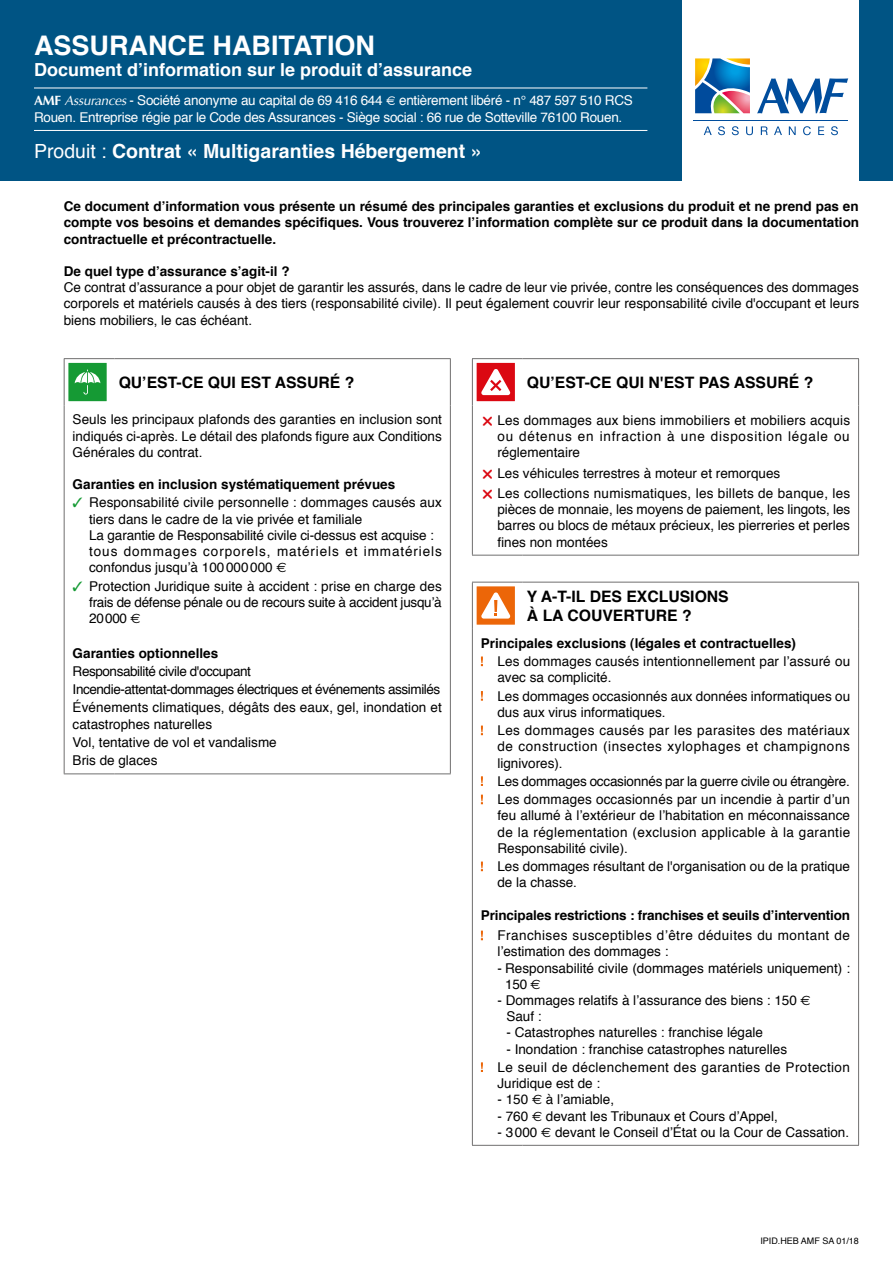
<style>
.page{position:relative;width:893px;height:1263px;background:#fff}
.page>*{position:absolute;margin:0;border:0;box-sizing:border-box;transform-origin:0 0}
.t1{font:700 27px "Helvetica";color:#fff}
.t2{font:700 19.5px "Helvetica";color:#fff}
.t3{font:700 18px "Helvetica";color:#fff}
.t4{font:700 15.75px/18.9px "Helvetica";color:#000}
.t5{font:13.5px/16.2px "Helvetica";color:#000}
.t6{font:700 13.5px/16.2px "Helvetica";color:#000;text-align:justify}
.t7{font:13.5px/16.2px "Helvetica";letter-spacing:-.02em;color:#fff}
.t8{font:13.5px/18.3px "Helvetica";letter-spacing:-.03em;color:#000}
.t9{font:13.5px/18.3px "Helvetica";letter-spacing:.03em;color:#000}
.t10{font:13.5px/16.2px "Helvetica";letter-spacing:.035em;color:#000}
.t11{font:9px "Helvetica";color:#000}
.s1{font-family:"Optima";font-weight:700}
.s2{font-family:"Optima";font-style:italic}
.s3{font-weight:400}
.s4{color:#159a34}
.s5{font-family:"Euro Sans"}
</style>
<div class="page">
<div style="left:0;top:0;width:893px;height:181px;background:#005484"></div>
<hr style="left:34px;top:88px;width:613px;height:1px;background:#fff">
<hr style="left:34px;top:130px;width:613px;height:1px;background:#fff">
<hr style="left:472px;top:358px;width:51px;height:1px;background:#706f6f">
<hr style="left:472px;top:359px;width:1px;height:46px;background:#706f6f">
<hr style="left:523px;top:358px;width:336px;height:1px;background:#706f6f">
<hr style="left:858px;top:359px;width:1px;height:46px;background:#706f6f">
<hr style="left:472px;top:405px;width:1px;height:150px;background:#706f6f">
<hr style="left:858px;top:405px;width:1px;height:150px;background:#706f6f">
<hr style="left:472px;top:555px;width:51px;height:1px;background:#706f6f">
<hr style="left:523px;top:555px;width:336px;height:1px;background:#706f6f">
<div style="left:477px;top:363px;width:38px;height:38px;background:#db0812"></div>
<svg style="left:481px;top:369px;width:30px;height:26px"></svg>
<hr style="left:472px;top:582px;width:51px;height:1px;background:#706f6f">
<hr style="left:472px;top:582px;width:1px;height:47px;background:#706f6f">
<hr style="left:523px;top:582px;width:336px;height:1px;background:#706f6f">
<hr style="left:858px;top:582px;width:1px;height:47px;background:#706f6f">
<hr style="left:472px;top:629px;width:1px;height:516px;background:#706f6f">
<hr style="left:858px;top:629px;width:1px;height:516px;background:#706f6f">
<hr style="left:472px;top:1145px;width:51px;height:1px;background:#706f6f">
<hr style="left:523px;top:1145px;width:336px;height:1px;background:#706f6f">
<div style="left:477px;top:586px;width:38px;height:39px;background:#ec6608"></div>
<svg style="left:481px;top:592px;width:30px;height:27px"></svg>
<svg style="left:481px;top:656px;width:2px;height:10px"></svg>
<svg style="left:481px;top:691px;width:2px;height:10px"></svg>
<svg style="left:481px;top:725px;width:2px;height:10px"></svg>
<svg style="left:481px;top:776px;width:2px;height:10px"></svg>
<svg style="left:481px;top:795px;width:2px;height:9px"></svg>
<svg style="left:481px;top:861px;width:2px;height:10px"></svg>
<svg style="left:481px;top:931px;width:2px;height:9px"></svg>
<svg style="left:481px;top:1062px;width:2px;height:10px"></svg>
<hr style="left:64px;top:358px;width:50px;height:1px;background:#706f6f">
<hr style="left:64px;top:359px;width:1px;height:46px;background:#706f6f">
<hr style="left:114px;top:358px;width:337px;height:1px;background:#706f6f">
<hr style="left:450px;top:359px;width:1px;height:46px;background:#706f6f">
<hr style="left:64px;top:405px;width:1px;height:368px;background:#706f6f">
<hr style="left:450px;top:405px;width:1px;height:368px;background:#706f6f">
<hr style="left:64px;top:773px;width:50px;height:1px;background:#706f6f">
<hr style="left:114px;top:773px;width:337px;height:1px;background:#706f6f">
<div style="left:68px;top:363px;width:39px;height:38px;background:#159a34"></div>
<svg style="left:75px;top:369px;width:25px;height:26px"></svg>
<div style="left:682px;top:0;width:177px;height:184px;background:#fff"></div>
<hr style="left:693px;top:120px;width:155px;height:1px;background:#004d9d">
<svg style="left:695px;top:113px;width:55px;height:1px"></svg>
<svg style="left:695px;top:58px;width:55px;height:55px"></svg>
<svg style="left:757px;top:78px;width:91px;height:35px"></svg>
<svg style="left:704px;top:126px;width:8px;height:9px"></svg>
<svg style="left:718px;top:126px;width:7px;height:9px"></svg>
<svg style="left:732px;top:126px;width:7px;height:9px"></svg>
<svg style="left:746px;top:126px;width:7px;height:9px"></svg>
<svg style="left:761px;top:126px;width:7px;height:9px"></svg>
<svg style="left:774px;top:126px;width:8px;height:9px"></svg>
<svg style="left:789px;top:126px;width:7px;height:9px"></svg>
<svg style="left:803px;top:126px;width:8px;height:9px"></svg>
<svg style="left:818px;top:126px;width:6px;height:9px"></svg>
<svg style="left:831px;top:126px;width:7px;height:9px"></svg>
<h1 class="t1" style="left:34px;top:27px;width:343px">ASSURANCE HABITATION</h1>
<h3 class="t3" style="left:34px;top:58px;width:440px">Document d’information sur le produit d’assurance</h3>
<p class="t7" style="left:34px;top:93px;width:600px"><span class="s1">AMF</span> <span class="s2">Assurances</span> - Société anonyme au capital de 69 416 644 € entièrement libéré - n° 487 597 510 RCS<br>Rouen. Entreprise régie par le Code des Assurances - Siège social : 66 rue de Sotteville 76100 Rouen.</p>
<h2 class="t2" style="left:34px;top:138px;width:449px"><span class="s3">Produit :</span> Contrat « Multigaranties Hébergement »</h2>
<p class="t6" style="left:64px;top:199px;width:797px">Ce document d’information vous présente un résumé des principales garanties et exclusions du produit et ne prend pas en compte vos besoins et demandes spécifiques. Vous trouverez l’information complète sur ce produit dans la documentation contractuelle et précontractuelle.</p>
<p class="t6" style="left:64px;top:264px;width:227px">De quel type d’assurance s’agit-il ?</p>
<p class="t5" style="left:64px;top:280px;width:797px;text-align:justify">Ce contrat d’assurance a pour objet de garantir les assurés, dans le cadre de leur vie privée, contre les conséquences des dommages corporels et matériels causés à des tiers (responsabilité civile). Il peut également couvrir leur responsabilité civile d'occupant et leurs biens mobiliers, le cas échéant.</p>
<p class="t4" style="left:119px;top:374px;width:237px">QU’EST-CE QUI EST ASSURÉ ?</p>
<p class="t5" style="left:73px;top:412px;width:371px;text-align:justify">Seuls les principaux plafonds des garanties en inclusion sont indiqués ci-après. Le détail des plafonds figure aux Conditions Générales du contrat.</p>
<p class="t6" style="left:73px;top:477px;width:324px">Garanties en inclusion systématiquement prévues</p>
<p class="t5" style="left:89px;top:495px;width:354px;text-indent:-17px"><span class="s4">✓</span> Responsabilité civile personnelle : dommages causés aux tiers dans le cadre de la vie privée et familiale<br>La garantie de Responsabilité civile ci-dessus est acquise : tous dommages corporels, matériels et immatériels confondus jusqu’à 100000000 <span class="s5">€</span></p>
<p class="t5" style="left:89px;top:579px;width:354px;text-align:justify;text-indent:-17px"><span class="s4">✓</span> Protection Juridique suite à accident : prise en charge des frais de défense pénale ou de recours suite à accident jusqu’à 20000 <span class="s5">€</span></p>
<p class="t6" style="left:73px;top:645px;width:147px">Garanties optionnelles</p>
<p class="t8" style="left:73px;top:663px;width:371px">Responsabilité civile d'occupant<br>Incendie-attentat-dommages électriques et événements assimilés<br>Événements climatiques, dégâts des eaux, gel, inondation et</p>
<p class="t5" style="left:73px;top:716px;width:206px;line-height:18.3px">catastrophes naturelles<br>Vol, tentative de vol et vandalisme<br>Bris de glaces</p>
<p class="t4" style="left:527px;top:374px;width:288px">QU’EST-CE QUI N'EST PAS ASSURÉ ?</p>
<p class="t5" style="left:497px;top:413px;width:354px;text-align:justify">Les dommages aux biens immobiliers et mobiliers acquis ou détenus en infraction à une disposition légale ou réglementaire</p>
<p class="t5" style="left:497px;top:463px;width:354px;line-height:20.4px">Les véhicules terrestres à moteur et remorques<br>Les collections numismatiques, les billets de banque, les</p>
<p class="t5" style="left:497px;top:502px;width:354px;text-align:justify">pièces de monnaie, les moyens de paiement, les lingots, les barres ou blocs de métaux précieux, les pierreries et perles fines non montées</p>
<p class="t4" style="left:527px;top:588px;width:203px">Y A-T-IL DES EXCLUSIONS<br>À LA COUVERTURE ?</p>
<p class="t6" style="left:481px;top:636px;width:317px">Principales exclusions (légales et contractuelles)</p>
<p class="t5" style="left:497px;top:654px;width:354px">Les dommages causés intentionnellement par l’assuré ou avec sa complicité.</p>
<p class="t5" style="left:497px;top:689px;width:354px">Les dommages occasionnés aux données informatiques ou dus aux virus informatiques.</p>
<p class="t5" style="left:497px;top:723px;width:354px;text-align:justify">Les dommages causés par les parasites des matériaux de construction (insectes xylophages et champignons lignivores).</p>
<p class="t5" style="left:497px;top:773px;width:354px;line-height:18.3px">Les dommages occasionnés par la guerre civile ou étrangère.<br>Les dommages occasionnés par un incendie à partir d’un</p>
<p class="t5" style="left:497px;top:808px;width:354px;text-align:justify">feu allumé à l’extérieur de l’habitation en méconnaissance de la réglementation (exclusion applicable à la garantie Responsabilité civile).</p>
<p class="t5" style="left:497px;top:859px;width:354px">Les dommages résultant de l'organisation ou de la pratique de la chasse.</p>
<p class="t6" style="left:481px;top:908px;width:371px">Principales restrictions : franchises et seuils d’intervention</p>
<p class="t10" style="left:497px;top:928px;width:354px">Franchises susceptibles d’être déduites du montant de l’estimation des dommages :</p>
<p class="t5" style="left:505px;top:961px;width:346px;text-indent:-8px">- Responsabilité civile (dommages matériels uniquement) :<br>150 <span class="s5">€</span></p>
<p class="t5" style="left:506px;top:993px;width:306px;text-indent:-9px">- Dommages relatifs à l’assurance des biens : 150 <span class="s5">€<br></span>Sauf :</p>
<p class="t5" style="left:506px;top:1025px;width:258px">- Catastrophes naturelles : franchise légale</p>
<p class="t9" style="left:497px;top:1040px;width:354px;text-indent:9px">- Inondation : franchise catastrophes naturelles<br>Le seuil de déclenchement des garanties de Protection</p>
<p class="t5" style="left:497px;top:1076px;width:104px">Juridique est de :</p>
<p class="t5" style="left:497px;top:1092px;width:118px">- 150 <span class="s5">€</span> à l’amiable,</p>
<p class="t5" style="left:497px;top:1108px;width:282px">- 760 <span class="s5">€</span> devant les Tribunaux et Cours d’Appel,</p>
<p class="t5" style="left:497px;top:1125px;width:353px">- 3000 <span class="s5">€</span> devant le Conseil d’État ou la Cour de Cassation.</p>
<p class="t11" style="left:760px;top:1234px;width:100px">IPID.HEB AMF SA 01/18</p>
</div>
